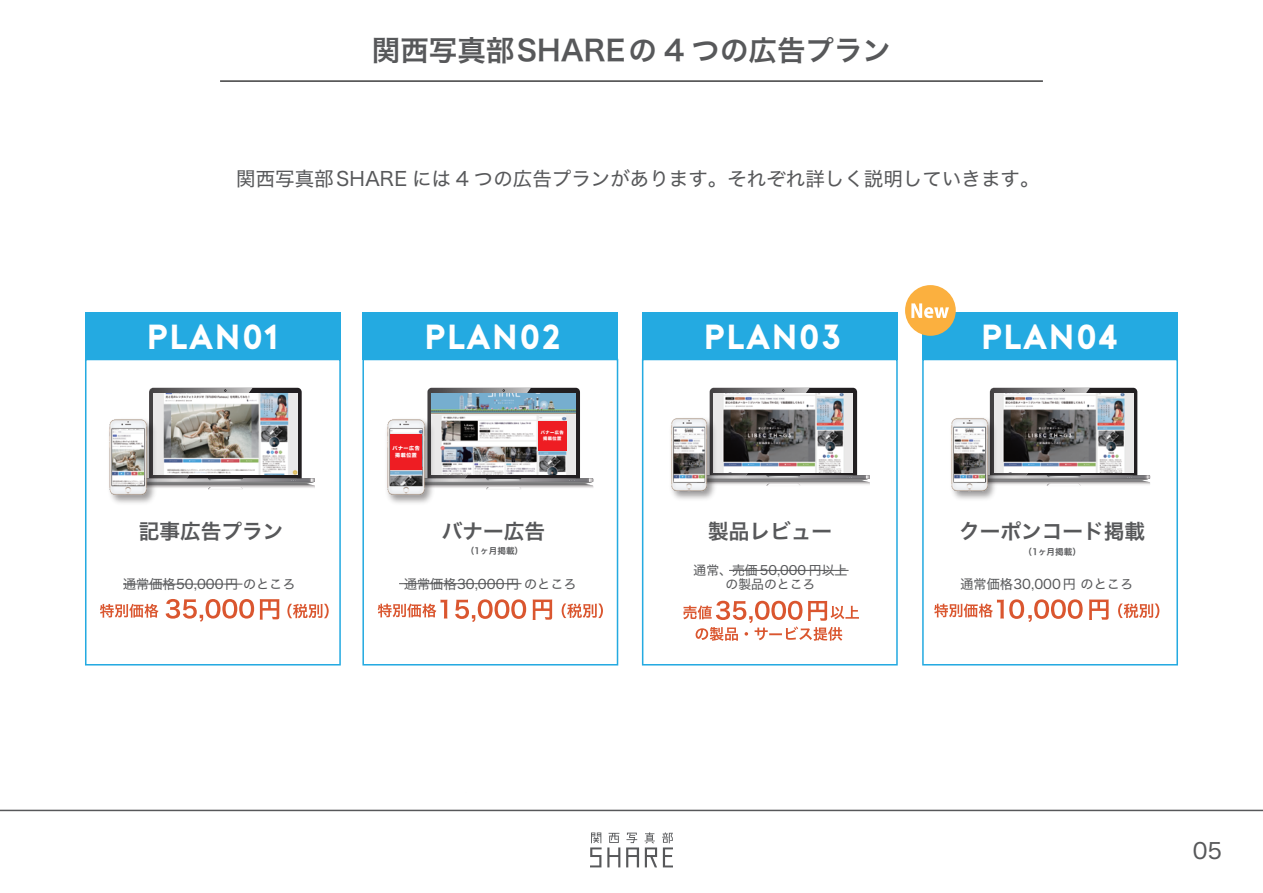
<style>
.page{position:relative;width:1263px;height:893px;background:#fff}
.page>*{position:absolute;margin:0;border:0;box-sizing:border-box;transform-origin:0 0}
.t1{font:700 34.8px "Porter";color:#fff}
.t2{font:28.5px "Hiragino Sans W6";color:#57585a}
.t3{font:21.9px "Hiragino Sans W4";color:#57585a}
.t4{font:20.7px "Hiragino Sans W6";color:#57585a}
.t5{font:19.5px "Hiragino Sans W4";color:#57585a}
.t6{font:13.2px "Hiragino Sans W4";color:#57585a}
.t7{font:13.05px "Hiragino Sans W4";color:#57585a}
.t8{font:12.9px "Hiragino Sans W4";color:#57585a}
.t9{font:8.55px "Hiragino Sans W6";color:#57585a}
.t10{font:5.1px/7.2px "Hiragino Sans W8";letter-spacing:.1em;color:#fff;text-align:center}
.t11{font:4.2px/6.1px "Hiragino Sans W8";letter-spacing:.1em;color:#fff;text-align:center}
</style>
<div class="page">
<hr style="left:220px;top:80px;width:823px;height:2px;background:#3e3e3f">
<hr style="left:0;top:810px;width:1263px;height:1px;background:#57585a">
<svg style="left:166px;top:599px;width:88px;height:23px"></svg>
<svg style="left:260px;top:599px;width:19px;height:21px"></svg>
<svg style="left:100px;top:604px;width:58px;height:14px"></svg>
<svg style="left:287px;top:604px;width:42px;height:14px"></svg>
<hr style="left:123px;top:584px;width:119px;height:1px;background:#57585a">
<svg style="left:590px;top:832px;width:30px;height:35px"></svg>
<svg style="left:626px;top:833px;width:13px;height:34px"></svg>
<svg style="left:645px;top:832px;width:28px;height:35px"></svg>
<hr style="left:729px;top:570px;width:119px;height:1px;background:#57585a">
<svg style="left:683px;top:601px;width:176px;height:40px"></svg>
<hr style="left:399px;top:583px;width:122px;height:1px;background:#57585a">
<svg style="left:562px;top:603px;width:41px;height:15px"></svg>
<svg style="left:378px;top:600px;width:69px;height:18px"></svg>
<svg style="left:455px;top:599px;width:71px;height:23px"></svg>
<svg style="left:533px;top:599px;width:19px;height:21px"></svg>
<svg style="left:1118px;top:603px;width:41px;height:15px"></svg>
<svg style="left:934px;top:599px;width:149px;height:23px"></svg>
<svg style="left:1089px;top:599px;width:20px;height:21px"></svg>
<div style="left:85px;top:312px;width:256px;height:47px;background:#24aae1"></div>
<div style="left:85px;top:359px;width:256px;height:306px;border:2px solid #24aae1"></div>
<div style="left:362px;top:312px;width:256px;height:47px;background:#24aae1"></div>
<div style="left:362px;top:359px;width:256px;height:306px;border:2px solid #24aae1"></div>
<div style="left:642px;top:312px;width:256px;height:47px;background:#24aae1"></div>
<div style="left:642px;top:359px;width:256px;height:306px;border:2px solid #24aae1"></div>
<svg style="left:149px;top:388px;width:166px;height:101px"></svg>
<img style="left:153px;top:393px;width:144px;height:82px">
<img style="left:112px;top:416px;width:48px;height:87px">
<img style="left:109px;top:416px;width:40px;height:81px">
<svg style="left:709px;top:388px;width:161px;height:98px"></svg>
<img style="left:714px;top:393px;width:139px;height:79px">
<img style="left:673px;top:414px;width:46px;height:85px">
<img style="left:671px;top:415px;width:39px;height:78px">
<div style="left:922px;top:312px;width:256px;height:47px;background:#24aae1"></div>
<div style="left:922px;top:359px;width:256px;height:306px;border:2px solid #24aae1"></div>
<svg style="left:989px;top:388px;width:161px;height:98px"></svg>
<img style="left:994px;top:393px;width:139px;height:79px">
<img style="left:953px;top:414px;width:47px;height:85px">
<img style="left:951px;top:415px;width:39px;height:78px">
<svg style="left:427px;top:388px;width:166px;height:101px"></svg>
<img style="left:432px;top:393px;width:144px;height:82px">
<img style="left:389px;top:416px;width:48px;height:87px">
<img style="left:387px;top:416px;width:40px;height:81px">
<div style="left:538px;top:421px;width:28px;height:29px;background:#ee1d23"></div>
<div style="left:390px;top:434px;width:32px;height:36px;background:#ee1d23"></div>
<div style="left:905px;top:285px;width:51px;height:51px;background:#fbb03f;border-radius:50%"></div>
<svg style="left:911px;top:303px;width:38px;height:15px"></svg>
<h2 class="t2" style="left:372px;top:24px;width:521px">関西写真部SHAREの 4 つの広告プラン</h2>
<p class="t5" style="left:236px;top:161px;width:805px">関西写真部SHARE には 4 つの広告プランがあります。それぞれ詳しく説明していきます。</p>
<h1 class="t1" style="left:146px;top:318px;width:135px">PLAN01</h1>
<h1 class="t1" style="left:424px;top:318px;width:140px">PLAN02</h1>
<h1 class="t1" style="left:703px;top:318px;width:141px">PLAN03</h1>
<h1 class="t1" style="left:980px;top:318px;width:140px">PLAN04</h1>
<p class="t11" style="left:541px;top:430px;width:24px">バナー広告掲載位置</p>
<p class="t10" style="left:393px;top:445px;width:29px">バナー広告掲載位置</p>
<p class="t4" style="left:139px;top:512px;width:146px">記事広告プラン</p>
<p class="t4" style="left:442px;top:512px;width:105px">バナー広告</p>
<p class="t4" style="left:708px;top:512px;width:125px">製品レビュー</p>
<p class="t4" style="left:959px;top:512px;width:187px">クーポンコード掲載</p>
<p class="t9" style="left:466px;top:543px;width:59px">（1ヶ月掲載）</p>
<p class="t9" style="left:1023px;top:544px;width:59px">（1ヶ月掲載）</p>
<p class="t7" style="left:123px;top:572px;width:174px">通常価格50,000円のところ</p>
<p class="t8" style="left:693px;top:559px;width:155px">通常、売価 50,000 円以上</p>
<p class="t6" style="left:404px;top:572px;width:174px">通常価格30,000円のところ</p>
<p class="t8" style="left:725px;top:573px;width:91px">の製品のところ</p>
<p class="t6" style="left:960px;top:572px;width:174px">通常価格30,000円のところ</p>
<p class="t3" style="left:1193px;top:831px;width:31px">05</p>
</div>
